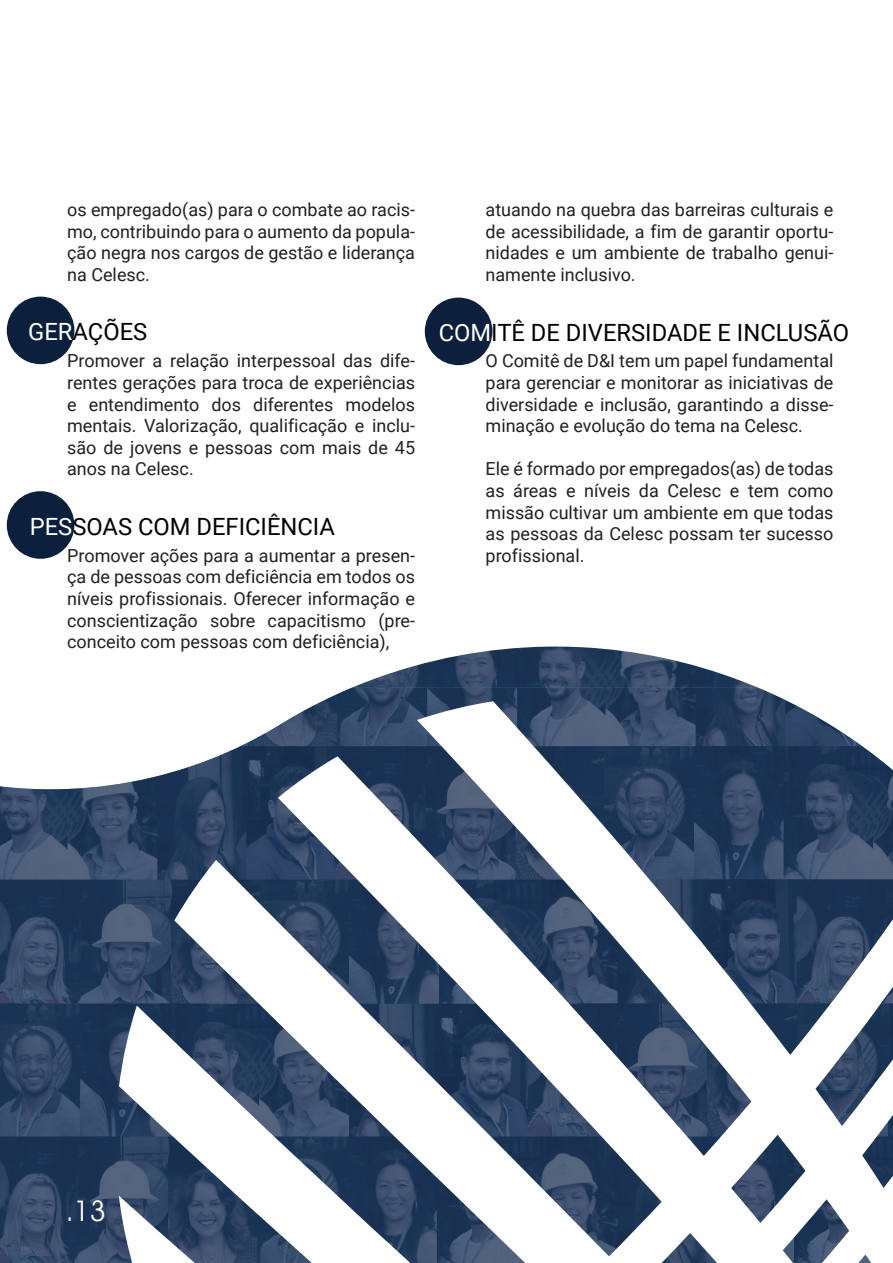
<style>
.page{position:relative;width:893px;height:1263px;background:#fff}
.page>*{position:absolute;margin:0;border:0;box-sizing:border-box;transform-origin:0 0}
.t1{font:28.35px "Avant Guard Regular SWFTE";color:#fff}
.t2{font:23.7px "Roboto";color:#000001}
.t3{font:18px/21.6px "Roboto";color:#231f20;text-align:justify}
.s1{color:#fff}
</style>
<div class="page">
<div style="left:7px;top:297px;width:67px;height:67px;background:#0b203c;border-radius:50%"></div>
<div style="left:7px;top:491px;width:67px;height:68px;background:#0b203c;border-radius:50%"></div>
<div style="left:425px;top:298px;width:67px;height:67px;background:#0b203c;border-radius:50%"></div>
<img style="left:0;top:1090px;width:893px;height:173px">
<img style="left:793px;top:1166px;width:34px;height:34px">
<img style="left:352px;top:646px;width:406px;height:42px">
<img style="left:210px;top:688px;width:683px;height:402px">
<img style="left:0;top:784px;width:210px;height:306px">
<svg style="left:119px;top:701px;width:774px;height:96px"></svg>
<p class="t3" style="left:67px;top:198px;width:349px">os empregado(as) para o combate ao racis&shy;mo, contribuindo para o aumento da popula&shy;ção negra nos cargos de gestão e liderança na Celesc.</p>
<h2 class="t2" style="left:28px;top:315px;width:121px"><span class="s1">GER</span>AÇÕES</h2>
<p class="t3" style="left:67px;top:349px;width:349px">Promover a relação interpessoal das dife&shy;rentes gerações para troca de experiências e entendimento dos diferentes modelos mentais. Valorização, qualificação e inclu&shy;são de jovens e pessoas com mais de 45 anos na Celesc.</p>
<h2 class="t2" style="left:30px;top:510px;width:307px"><span class="s1">PES</span>SOAS COM DEFICIÊNCIA</h2>
<p class="t3" style="left:67px;top:544px;width:349px">Promover ações para a aumentar a presen&shy;ça de pessoas com deficiência em todos os níveis profissionais. Oferecer informação e conscientização sobre capacitismo (pre&shy;conceito com pessoas com deficiência),</p>
<p class="t3" style="left:486px;top:198px;width:349px">atuando na quebra das barreiras culturais e de acessibilidade, a fim de garantir oportu&shy;nidades e um ambiente de trabalho genui&shy;namente inclusivo.</p>
<h2 class="t2" style="left:439px;top:316px;width:412px"><span class="s1">COM</span>ITÊ DE DIVERSIDADE E INCLUSÃO</h2>
<p class="t3" style="left:486px;top:349px;width:349px">O Comitê de D&amp;I tem um papel fundamental para gerenciar e monitorar as iniciativas de diversidade e inclusão, garantindo a disse&shy;minação e evolução do tema na Celesc.</p>
<p class="t3" style="left:486px;top:457px;width:349px">Ele é formado por empregados(as) de todas as áreas e níveis da Celesc e tem como missão cultivar um ambiente em que todas as pessoas da Celesc possam ter sucesso profissional.</p>
<h1 class="t1" style="left:66px;top:1193px;width:41px">.13</h1>
</div>
